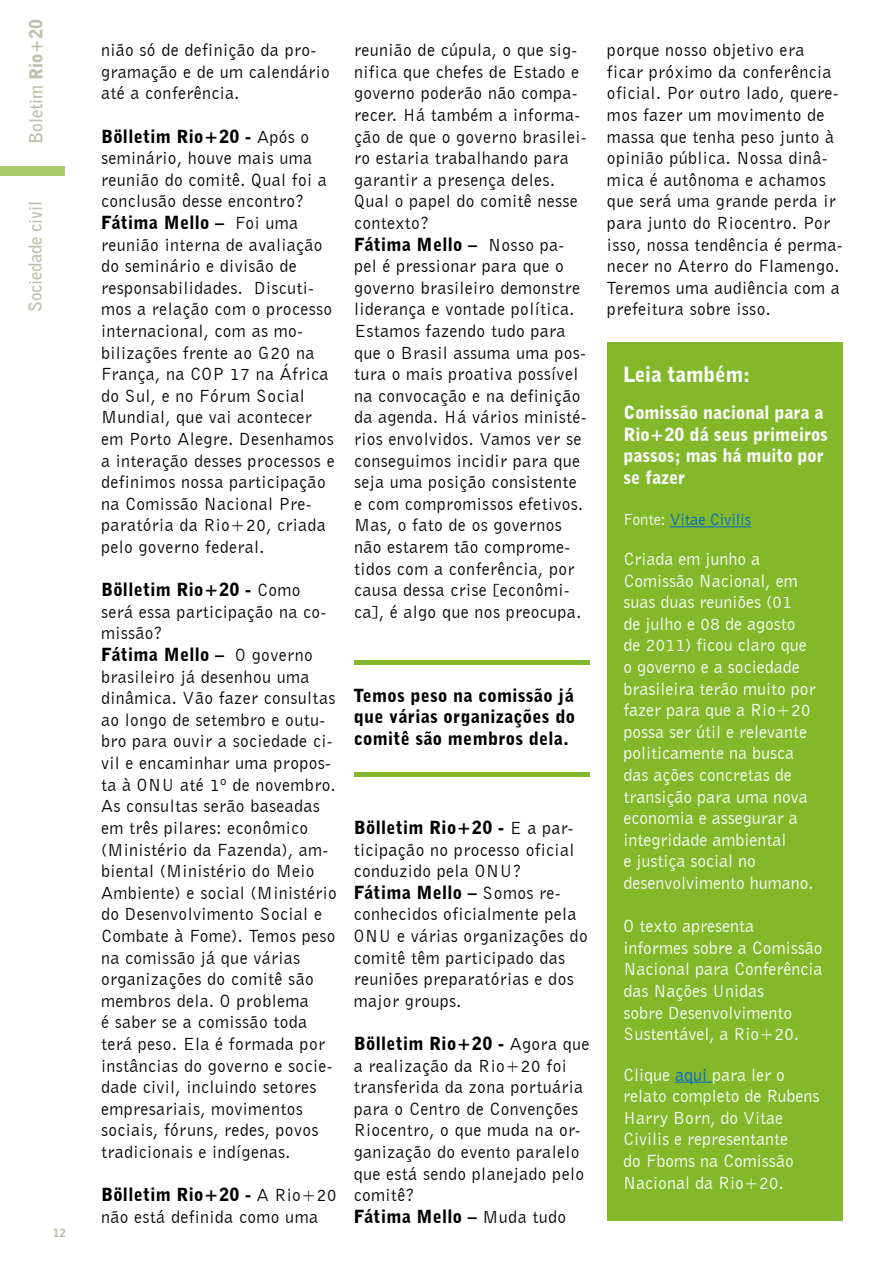
<style>
.page{position:relative;width:893px;height:1263px;background:#fff}
.page>*{position:absolute;margin:0;border:0;box-sizing:border-box;transform-origin:0 0}
.t1{font:900 21px "Bell Gothic BT";color:#fff}
.t2{font:18px/21.6px "Bell Gothic BT";letter-spacing:.02em;color:#000}
.t3{font:18px/21.6px "Bell Gothic BT";color:#fff}
.t4{font:900 18px/21.6px "Bell Gothic BT";color:#fff}
.t5{font:900 18px/21.6px "Bell Gothic BT";letter-spacing:.02em;color:#000;text-align:justify}
.t6{font:700 18px "Bell Gothic BT";color:#bfbfab}
.t7{font:16.5px "Bell Gothic BT";letter-spacing:-.01em;color:#06c}
.t8{font:900 11.25px "Bell Gothic BT";color:#bfbfab}
.s1{font-weight:900}
.s2{color:#fff}
.s3{color:#06c}
</style>
<div class="page">
<div style="left:0;top:166px;width:65px;height:9px;background:#a9cd69"></div>
<div style="left:607px;top:342px;width:236px;height:878px;background:#83b82a"></div>
<hr style="left:670px;top:526px;width:81px;height:1px;background:#06c">
<hr style="left:675px;top:1082px;width:37px;height:1px;background:#06c">
<div style="left:354px;top:660px;width:236px;height:5px;background:#83b82a"></div>
<hr style="left:354px;top:772px;width:236px;height:4px;background:#83b82a">
<p class="t6" style="left:24px;top:144px;width:126px;rotate:-90deg">Boletim <span class="s1">Rio+20</span></p>
<p class="t6" style="left:23px;top:312px;width:113px;rotate:-90deg">Sociedade civil</p>
<p class="t8" style="left:53px;top:1226px;width:14px">12</p>
<p class="t2" style="left:101px;top:39px;width:230px">nião só de definição da pro&shy;gramação e de um calendário até a conferência.</p>
<p class="t2" style="left:101px;top:125px;width:235px"><span class="s1">Bölletim Rio+20 -</span> Após o seminário, houve mais uma reunião do comitê. Qual foi a conclusão desse encontro?<br><span class="s1">Fátima Mello –</span> Foi uma reunião interna de avaliação do seminário e divisão de responsabilidades. Discuti&shy;mos a relação com o processo internacional, com as mo&shy;bilizações frente ao G20 na<br>França, na COP 17 na África do Sul, e no Fórum Social<br>Mundial, que vai acontecer em Porto Alegre. Desenhamos a interação desses processos e definimos nossa participação na Comissão Nacional Pre&shy;paratória da Rio+20, criada pelo governo federal.</p>
<p class="t2" style="left:101px;top:579px;width:237px"><span class="s1">Bölletim Rio+20 -</span> Como será essa participação na co&shy;missão?<br><span class="s1">Fátima Mello –</span> O governo brasileiro já desenhou uma dinâmica. Vão fazer consultas ao longo de setembro e outu&shy;bro para ouvir a sociedade ci&shy;vil e encaminhar uma propos&shy;ta à ONU até 1º de novembro.<br>As consultas serão baseadas em três pilares: econômico (Ministério da Fazenda), am&shy;biental (Ministério do Meio<br>Ambiente) e social (Ministério do Desenvolvimento Social e<br>Combate à Fome). Temos peso na comissão já que várias organizações do comitê são membros dela. O problema<br>é saber se a comissão toda terá peso. Ela é formada por instâncias do governo e socie&shy;dade civil, incluindo setores empresariais, movimentos sociais, fóruns, redes, povos tradicionais e indígenas.</p>
<p class="t2" style="left:101px;top:1184px;width:237px"><span class="s1">Bölletim Rio+20 -</span> A Rio+20 não está definida como uma</p>
<p class="t2" style="left:354px;top:39px;width:234px">reunião de cúpula, o que sig&shy;nifica que chefes de Estado e governo poderão não compa&shy;recer. Há também a informa&shy;ção de que o governo brasilei&shy;ro estaria trabalhando para garantir a presença deles.<br>Qual o papel do comitê nesse contexto?<br><span class="s1">Fátima Mello –</span> Nosso pa&shy;pel é pressionar para que o governo brasileiro demonstre liderança e vontade política.<br>Estamos fazendo tudo para que o Brasil assuma uma pos&shy;tura o mais proativa possível na convocação e na definição da agenda. Há vários ministé&shy;rios envolvidos. Vamos ver se conseguimos incidir para que seja uma posição consistente e com compromissos efetivos.<br>Mas, o fato de os governos não estarem tão comprome&shy;tidos com a conferência, por causa dessa crise [econômi&shy;ca], é algo que nos preocupa.</p>
<p class="t5" style="left:354px;top:684px;width:223px">Temos peso na comissão já que várias organizações do comitê são membros dela.</p>
<p class="t2" style="left:354px;top:817px;width:235px"><span class="s1">Bölletim Rio+20 -</span> E a par&shy;ticipação no processo oficial conduzido pela ONU?<br><span class="s1">Fátima Mello –</span> Somos re&shy;conhecidos oficialmente pela<br>ONU e várias organizações do comitê têm participado das reuniões preparatórias e dos major groups.</p>
<p class="t2" style="left:354px;top:1033px;width:237px"><span class="s1">Bölletim Rio+20 -</span> Agora que a realização da Rio+20 foi transferida da zona portuária para o Centro de Convenções<br>Riocentro, o que muda na or&shy;ganização do evento paralelo que está sendo planejado pelo comitê?<br><span class="s1">Fátima Mello –</span> Muda tudo</p>
<p class="t2" style="left:607px;top:39px;width:237px">porque nosso objetivo era ficar próximo da conferência oficial. Por outro lado, quere&shy;mos fazer um movimento de massa que tenha peso junto à opinião pública. Nossa dinâ&shy;mica é autônoma e achamos que será uma grande perda ir para junto do Riocentro. Por isso, nossa tendência é perma&shy;necer no Aterro do Flamengo.<br>Teremos uma audiência com a prefeitura sobre isso.</p>
<p class="t1" style="left:623px;top:361px;width:128px">Leia também:</p>
<p class="t4" style="left:623px;top:402px;width:206px">Comissão nacional para a<br>Rio+20 dá seus primeiros passos; mas há muito por se fazer</p>
<p class="t7" style="left:623px;top:510px;width:129px"><span class="s2">Fonte:</span> Vitae Civilis</p>
<p class="t3" style="left:623px;top:548px;width:194px">Criada em junho a<br>Comissão Nacional, em suas duas reuniões (01<br>de julho e 08 de agosto de 2011) ficou claro que o governo e a sociedade brasileira terão muito por fazer para que a Rio+20 possa ser útil e relevante politicamente na busca das ações concretas de transição para uma nova economia e assegurar a integridade ambiental<br>e justiça social no desenvolvimento humano.</p>
<p class="t3" style="left:623px;top:915px;width:201px">O texto apresenta informes sobre a Comissão<br>Nacional para Conferência das Nações Unidas<br>sobre Desenvolvimento<br>Sustentável, a Rio+20.</p>
<p class="t3" style="left:623px;top:1063px;width:198px">Clique <span class="s3">aqui</span> para ler o relato completo de Rubens<br>Harry Born, do Vitae<br>Civilis e representante<br>do Fboms na Comissão<br>Nacional da Rio+20.</p>
</div>
